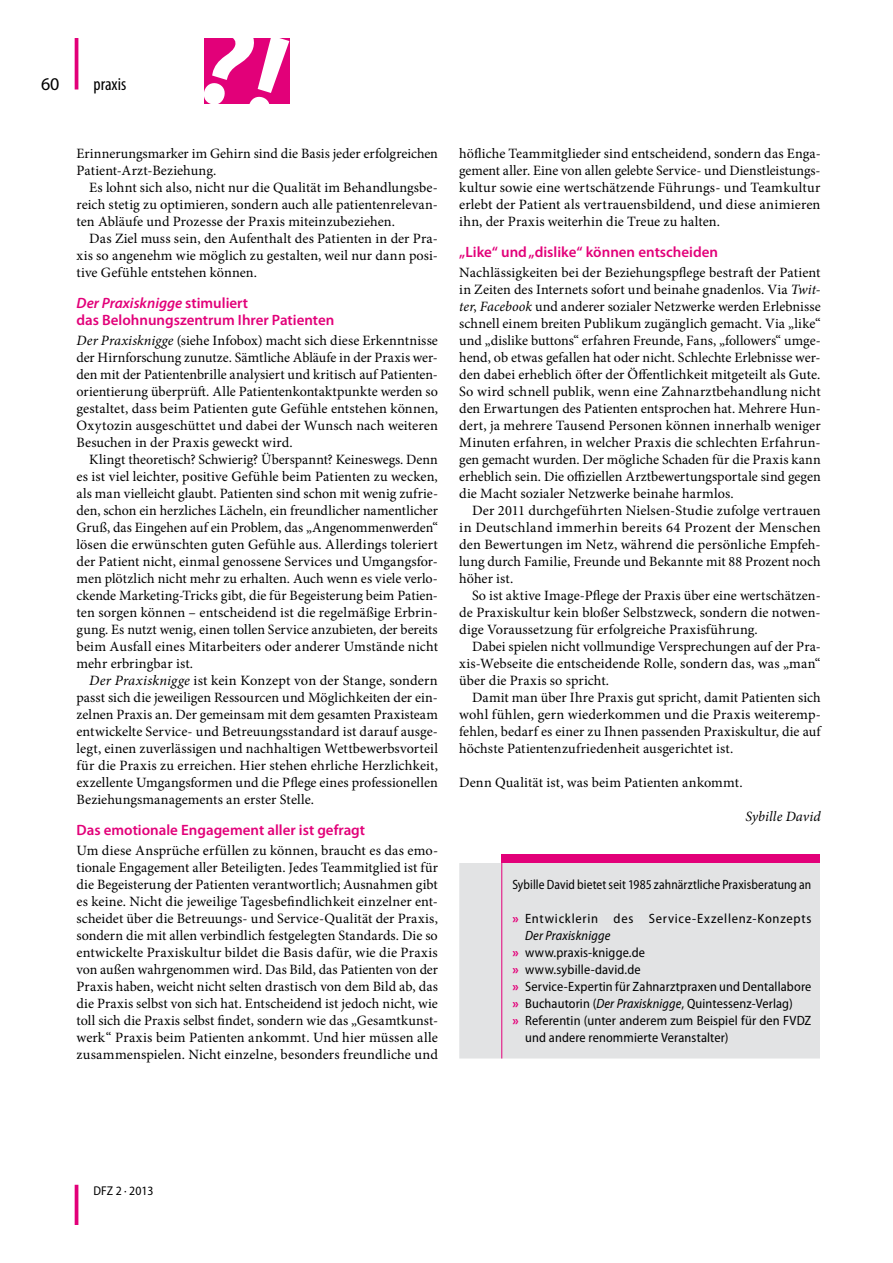
<style>
.page{position:relative;width:893px;height:1263px;background:#fff}
.page>*{position:absolute;margin:0;border:0;box-sizing:border-box;transform-origin:0 0}
.t1{font:condensed 18px "Myriad Pro";color:#000}
.t2{font:18px "Myriad Pro";color:#000}
.t3{font:600 15px/17px "Myriad Pro";color:#e20079}
.t4{font:14.25px/17px "Minion Pro";letter-spacing:.005em;color:#000;text-align:justify}
.t5{font:italic 14.25px "Minion Pro";letter-spacing:.005em;color:#000}
.t6{font:semi-condensed 13.5px "Myriad Pro";letter-spacing:.01em;color:#000}
.t7{font:semi-condensed 13.5px "Myriad Pro";letter-spacing:.01em;color:#000;scale:.93 1}
.t8{font:semi-condensed 13.5px "Myriad Pro";letter-spacing:.05em;color:#000}
.t9{font:italic semi-condensed 13.5px "Myriad Pro";letter-spacing:.015em;color:#000}
.t10{font:semi-condensed 12.75px "Myriad Pro";color:#000}
.s1{font-style:italic}
.s2{font-weight:700;font-stretch:normal;color:#e20079}
</style>
<div class="page">
<hr style="left:75px;top:39px;width:3px;height:51px;background:#e20079">
<hr style="left:75px;top:1185px;width:3px;height:39px;background:#e20079">
<div style="left:502px;top:855px;width:318px;height:8px;background:#e20079"></div>
<div style="left:459px;top:863px;width:361px;height:196px;background:#e2e3e4"></div>
<hr style="left:501px;top:863px;width:1px;height:196px;background:#e20079">
<div style="left:204px;top:38px;width:86px;height:66px;background:#e20079"></div>
<p class="t2" style="left:41px;top:73px;width:20px">60</p>
<p class="t1" style="left:94px;top:73px;width:34px">praxis</p>
<p class="t4" style="left:77px;top:146px;width:363px">Erinnerungsmarker im Gehirn sind die Basis jeder erfolgreichen<br>Patient-Arzt-Beziehung.</p>
<p class="t4" style="left:76px;top:180px;width:363px;text-indent:13px">Es lohnt sich also, nicht nur die Qualität im Behandlungsbe&shy;reich stetig zu optimieren, sondern auch alle patientenrelevan&shy;ten Abläufe und Prozesse der Praxis miteinzubeziehen.</p>
<p class="t4" style="left:77px;top:231px;width:363px;text-indent:13px">Das Ziel muss sein, den Aufenthalt des Patienten in der Pra&shy;xis so angenehm wie möglich zu gestalten, weil nur dann posi&shy;tive Gefühle entstehen können.</p>
<p class="t3" style="left:77px;top:295px;width:259px"><span class="s1">Der Praxisknigge</span> stimuliert<br>das Belohnungszentrum Ihrer Patienten</p>
<p class="t4" style="left:77px;top:333px;width:363px"><span class="s1">Der Praxisknigge</span> (siehe Infobox) macht sich diese Erkenntnisse der Hirnforschung zunutze. Sämtliche Abläufe in der Praxis wer&shy;den mit der Patientenbrille analysiert und kritisch auf Patienten&shy;orientierung überprüft. Alle Patientenkontaktpunkte werden so gestaltet, dass beim Patienten gute Gefühle entstehen können, Oxytozin ausgeschüttet und dabei der Wunsch nach weiteren Besuchen in der Praxis geweckt wird.</p>
<p class="t4" style="left:77px;top:452px;width:363px;text-indent:13px">Klingt theoretisch? Schwierig? Überspannt? Keineswegs. Denn es ist viel leichter, positive Gefühle beim Patienten zu wecken, als man vielleicht glaubt. Patienten sind schon mit wenig zufrie&shy;den, schon ein herzliches Lächeln, ein freundlicher namentlicher Gruß, das Eingehen auf ein Problem, das „Angenommenwerden“ lösen die erwünschten guten Gefühle aus. Allerdings toleriert der Patient nicht, einmal genossene Services und Umgangsfor&shy;men plötzlich nicht mehr zu erhalten. Auch wenn es viele verlo&shy;ckende Marketing-Tricks gibt, die für Begeisterung beim Patien&shy;ten sorgen können – entscheidend ist die regelmäßige Erbrin&shy;gung. Es nutzt wenig, einen tollen Service anzubieten, der bereits beim Ausfall eines Mitarbeiters oder anderer Umstände nicht mehr erbringbar ist.</p>
<p class="t4" style="left:77px;top:673px;width:363px;text-indent:13px"><span class="s1">Der Praxisknigge</span> ist kein Konzept von der Stange, sondern passt sich die jeweiligen Ressourcen und Möglichkeiten der ein&shy;zelnen Praxis an. Der gemeinsam mit dem gesamten Praxisteam entwickelte Service- und Betreuungsstandard ist darauf ausge&shy;legt, einen zuverlässigen und nachhaltigen Wettbewerbsvorteil für die Praxis zu erreichen. Hier stehen ehrliche Herzlichkeit, exzellente Umgangsformen und die Pflege eines professionellen Beziehungsmanagements an erster Stelle.</p>
<p class="t3" style="left:77px;top:822px;width:290px">Das emotionale Engagement aller ist gefragt</p>
<p class="t4" style="left:77px;top:843px;width:363px">Um diese Ansprüche erfüllen zu können, braucht es das emo&shy;tionale Engagement aller Beteiligten. Jedes Teammitglied ist für die Begeisterung der Patienten verantwortlich; Ausnahmen gibt es keine. Nicht die jeweilige Tagesbefindlichkeit einzelner ent&shy;scheidet über die Betreuungs- und Service-Qualität der Praxis, sondern die mit allen verbindlich festgelegten Standards. Die so entwickelte Praxiskultur bildet die Basis dafür, wie die Praxis von außen wahrgenommen wird. Das Bild, das Patienten von der Praxis haben, weicht nicht selten drastisch von dem Bild ab, das die Praxis selbst von sich hat. Entscheidend ist jedoch nicht, wie toll sich die Praxis selbst findet, sondern wie das „Gesamtkunst&shy;werk“ Praxis beim Patienten ankommt. Und hier müssen alle zusammenspielen. Nicht einzelne, besonders freundliche und</p>
<p class="t4" style="left:459px;top:146px;width:363px">höfliche Teammitglieder sind entscheidend, sondern das Enga&shy;gement aller. Eine von allen gelebte Service- und Dienstleistungs&shy;kultur sowie eine wertschätzende Führungs- und Teamkultur erlebt der Patient als vertrauensbildend, und diese animieren ihn, der Praxis weiterhin die Treue zu halten.</p>
<p class="t3" style="left:459px;top:244px;width:260px">„Like“ und „dislike“ können entscheiden</p>
<p class="t4" style="left:459px;top:265px;width:363px">Nachlässigkeiten bei der Beziehungspflege bestraft der Patient in Zeiten des Internets sofort und beinahe gnadenlos. Via <span class="s1">Twit&shy;ter</span>, <span class="s1">Facebook</span> und anderer sozialer Netzwerke werden Erlebnisse schnell einem breiten Publikum zugänglich gemacht. Via „like“ und „dislike buttons“ erfahren Freunde, Fans, „followers“ umge&shy;hend, ob etwas gefallen hat oder nicht. Schlechte Erlebnisse wer&shy;den dabei erheblich öfter der Öffentlichkeit mitgeteilt als Gute.<br>So wird schnell publik, wenn eine Zahnarztbehandlung nicht den Erwartungen des Patienten entsprochen hat. Mehrere Hun&shy;dert, ja mehrere Tausend Personen können innerhalb weniger Minuten erfahren, in welcher Praxis die schlechten Erfahrun&shy;gen gemacht wurden. Der mögliche Schaden für die Praxis kann erheblich sein. Die offiziellen Arztbewertungsportale sind gegen die Macht sozialer Netzwerke beinahe harmlos.</p>
<p class="t4" style="left:459px;top:503px;width:363px;text-indent:13px">Der 2011 durchgeführten Nielsen-Studie zufolge vertrauen in Deutschland immerhin bereits 64 Prozent der Menschen den Bewertungen im Netz, während die persönliche Empfeh&shy;lung durch Familie, Freunde und Bekannte mit 88 Prozent noch höher ist.</p>
<p class="t4" style="left:459px;top:588px;width:363px;text-indent:13px">So ist aktive Image-Pflege der Praxis über eine wertschätzen&shy;de Praxiskultur kein bloßer Selbstzweck, sondern die notwen&shy;dige Voraussetzung für erfolgreiche Praxisführung.</p>
<p class="t4" style="left:459px;top:639px;width:363px;text-indent:13px">Dabei spielen nicht vollmundige Versprechungen auf der Pra&shy;xis-Webseite die entscheidende Rolle, sondern das, was „man“ über die Praxis so spricht.</p>
<p class="t4" style="left:459px;top:690px;width:363px;text-indent:13px">Damit man über Ihre Praxis gut spricht, damit Patienten sich wohl fühlen, gern wiederkommen und die Praxis weiteremp&shy;fehlen, bedarf es einer zu Ihnen passenden Praxiskultur, die auf höchste Patientenzufriedenheit ausgerichtet ist.</p>
<p class="t4" style="left:459px;top:775px;width:285px">Denn Qualität ist, was beim Patienten ankommt.</p>
<p class="t5" style="left:745px;top:810px;width:77px">Sybille David</p>
<p class="t7" style="left:512px;top:879px;width:323px">Sybille David bietet seit 1985 zahnärztliche Praxisberatung an</p>
<p class="t8" style="left:512px;top:913px;width:300px"><span class="s2">»</span> Entwicklerin des Service-Exzellenz-Konzepts</p>
<p class="t9" style="left:525px;top:927px;width:87px">Der Praxisknigge</p>
<p class="t6" style="left:512px;top:947px;width:134px"><span class="s2">»</span> www.praxis-knigge.de</p>
<p class="t6" style="left:512px;top:964px;width:130px"><span class="s2">»</span> www.sybille-david.de</p>
<p class="t6" style="left:512px;top:981px;width:300px"><span class="s2">»</span> Service-Expertin für Zahnarztpraxen und Dentallabore</p>
<p class="t6" style="left:512px;top:998px;width:282px"><span class="s2">»</span> Buchautorin (<span class="s1">Der Praxisknigge</span>, Quintessenz-Verlag)</p>
<p class="t6" style="left:512px;top:1015px;width:300px"><span class="s2">»</span> Referentin (unter anderem zum Beispiel für den FVDZ</p>
<p class="t6" style="left:525px;top:1032px;width:205px">und andere renommierte Veranstalter)</p>
<p class="t10" style="left:94px;top:1185px;width:61px">DFZ 2 · 2013</p>
</div>
